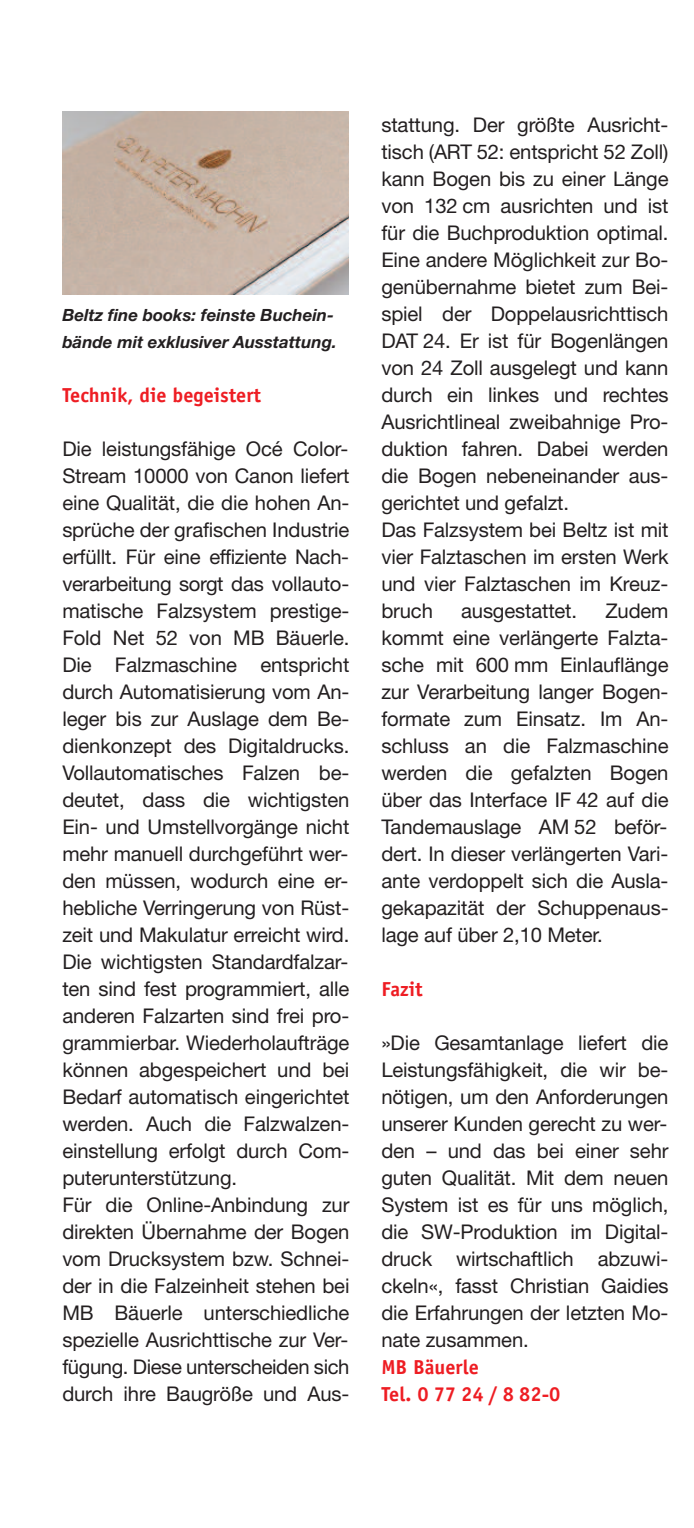
<style>
.page{position:relative;width:694px;height:1528px;background:#fff}
.page>*{position:absolute;margin:0;border:0;box-sizing:border-box;transform-origin:0 0}
.t1{font:20.25px/27px "Helvetica Neue LT Std";letter-spacing:-.01em;color:#231f20}
.t2{font:700 20.25px/27px "Officina Sans";color:#ee1d23}
.t3{font:italic 700 16.88px/27px "Helvetica Neue LT Std";color:#231f20}
</style>
<div class="page">
<img style="left:62px;top:112px;width:287px;height:182px">
<p class="t3" style="left:62px;top:303px;width:276px">Beltz fine books: feinste Buchein&shy;bände mit exklusiver Ausstattung.</p>
<p class="t2" style="left:62px;top:383px;width:200px">Technik, die begeistert</p>
<p class="t1" style="left:62px;top:437px;width:289px">Die leistungsfähige Océ Color-<br>Stream 10000 von Canon liefert eine Qualität, die die hohen An&shy;sprüche der grafischen Industrie erfüllt. Für eine effiziente Nach&shy;verarbeitung sorgt das vollauto&shy;matische Falzsystem prestige-<br>Fold Net 52 von MB Bäuerle.<br>Die Falzmaschine entspricht durch Automatisierung vom An&shy;leger bis zur Auslage dem Be&shy;dienkonzept des Digitaldrucks.<br>Vollautomatisches Falzen be&shy;deutet, dass die wichtigsten<br>Ein- und Umstellvorgänge nicht mehr manuell durchgeführt wer&shy;den müssen, wodurch eine er&shy;hebliche Verringerung von Rüst&shy;zeit und Makulatur erreicht wird.<br>Die wichtigsten Standardfalzar&shy;ten sind fest programmiert, alle anderen Falzarten sind frei pro&shy;grammierbar. Wiederholaufträge können abgespeichert und bei<br>Bedarf automatisch eingerichtet werden. Auch die Falzwalzen&shy;einstellung erfolgt durch Com&shy;puterunterstützung.<br>Für die Online-Anbindung zur direkten Übernahme der Bogen vom Drucksystem bzw. Schnei&shy;der in die Falzeinheit stehen bei<br>MB Bäuerle unterschiedliche spezielle Ausrichttische zur Ver&shy;fügung. Diese unterscheiden sich durch ihre Baugröße und Aus-</p>
<p class="t1" style="left:381px;top:113px;width:289px">stattung. Der größte Ausricht&shy;tisch (ART 52: entspricht 52 Zoll) kann Bogen bis zu einer Länge von 132 cm ausrichten und ist für die Buchproduktion optimal.<br>Eine andere Möglichkeit zur Bo&shy;genübernahme bietet zum Bei&shy;spiel der Doppelausrichttisch<br>DAT 24. Er ist für Bogenlängen von 24 Zoll ausgelegt und kann durch ein linkes und rechtes<br>Ausrichtlineal zweibahnige Pro&shy;duktion fahren. Dabei werden die Bogen nebeneinander aus&shy;gerichtet und gefalzt.<br>Das Falzsystem bei Beltz ist mit vier Falztaschen im ersten Werk und vier Falztaschen im Kreuz&shy;bruch</p>
<p class="t1" style="left:381px;top:599px;width:289px;text-align:justify;text-indent:224px">Zudem kommt eine verlängerte Falzta&shy;sche mit 600 mm Einlauflänge zur Verarbeitung langer Bogen&shy;formate zum Einsatz. Im An&shy;schluss an die Falzmaschine werden die gefalzten Bogen über das Interface IF 42 auf die Tandemauslage AM 52 beför&shy;dert. In dieser verlängerten Vari&shy;ante verdoppelt sich die Ausla&shy;gekapazität der Schuppenaus&shy;lage auf über 2,10 Meter.</p>
<p class="t2" style="left:381px;top:977px;width:43px">Fazit</p>
<p class="t1" style="left:381px;top:1031px;width:289px;text-align:justify">»Die Gesamtanlage liefert die Leistungsfähigkeit, die wir be&shy;nötigen, um den Anforderungen unserer Kunden gerecht zu wer&shy;den – und das bei einer sehr guten Qualität. Mit dem neuen System ist es für uns möglich, die SW-Produktion im Digital&shy;druck wirtschaftlich abzuwi&shy;ckeln«, fasst Christian Gaidies die Erfahrungen der letzten Mo&shy;nate zusammen.</p>
<p class="t2" style="left:381px;top:1355px;width:180px">MB Bäuerle<br>Tel. 0 77 24 / 8 82-0</p>
<p class="t1" style="left:461px;top:599px;width:117px">ausgestattet.</p>
</div>
